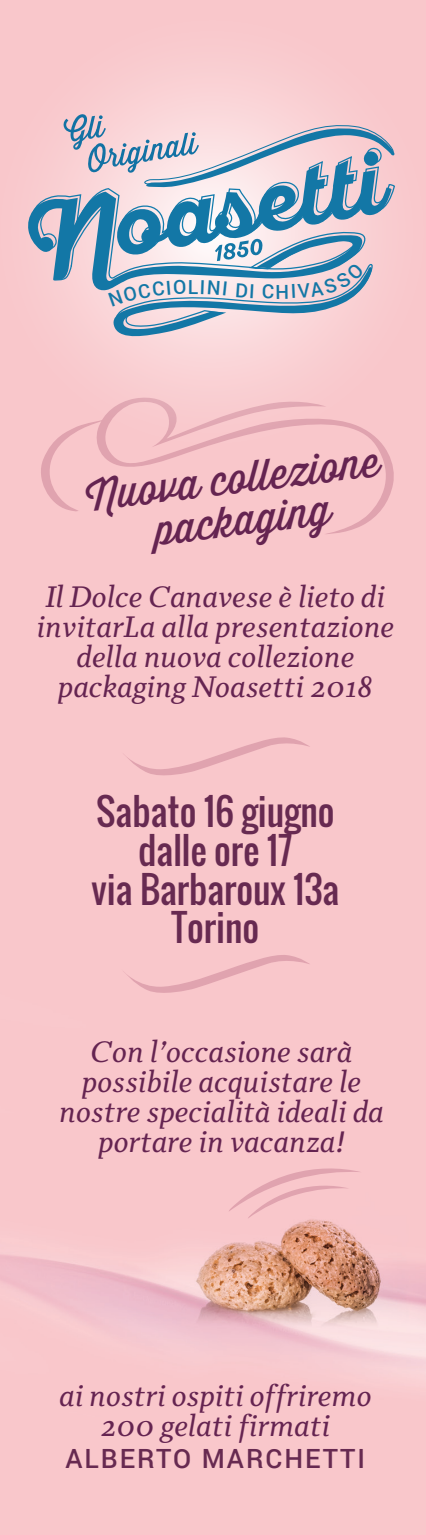
<style>
.page{position:relative;width:426px;height:1535px;background:#fff}
.page>*{position:absolute;margin:0;border:0;box-sizing:border-box;transform-origin:0 0}
.t1{font:42px/42px "Thirsty Script";color:#652451;text-align:center}
.t2{font:36px/38.7px "Oswald";color:#672a51;text-align:center}
.t3{font:italic 30px/30px "Odile";color:#652451;text-align:center}
.t4{font:500 26.4px "Roboto";letter-spacing:.075em;color:#672a51}
.t5{font:500 19.5px "Roboto";color:#1377a6}
</style>
<div class="page">
<img style="left:0;top:0;width:426px;height:1534px">
<svg style="left:35px;top:458px;width:59px;height:54px;background:#f5c1c6"></svg>
<div style="left:94px;top:458px;width:303px;height:76px;background:#f9c7cb"></div>
<svg style="left:0;top:5px;width:426px;height:453px;background:#f8c9cd"></svg>
<svg style="left:63px;top:114px;width:332px;height:74px;background:#d6c6d0"></svg>
<svg style="left:363px;top:151px;width:16px;height:15px"></svg>
<svg style="left:115px;top:160px;width:277px;height:96px;background:#bfc3d0"></svg>
<svg style="left:26px;top:192px;width:340px;height:99px;background:#87aac2"></svg>
<svg style="left:122px;top:953px;width:188px;height:43px;background:#f5c1c6"></svg>
<svg style="left:122px;top:735px;width:188px;height:43px;background:#f5c1c6"></svg>
<svg style="left:229px;top:1166px;width:133px;height:52px;background:#f5c1c6"></svg>
<svg style="left:0;top:0;width:4px;height:4px"></svg>
<svg style="left:0;top:1531px;width:4px;height:4px"></svg>
<svg style="left:108px;top:238px;width:265px;height:102px;background:#bdc3d1"></svg>
<p class="t5" style="left:188px;top:273px;width:12px">L</p>
<h1 class="t1" style="left:84px;top:476px;width:297px;rotate:-7deg">Nuova collezione packaging</h1>
<p class="t3" style="left:37px;top:581px;width:359px">Il Dolce Canavese è lieto di invitarLa alla presentazione della nuova collezione packaging Noasetti 2018</p>
<p class="t2" style="left:92px;top:792px;width:249px">Sabato 16 giugno dalle ore 17<br>via Barbaroux 13a<br>Torino</p>
<p class="t3" style="left:59px;top:1035px;width:326px">Con l’occasione sarà possibile acquistare le nostre specialità ideali da portare in vacanza!</p>
<p class="t3" style="left:59px;top:1379px;width:314px">ai nostri ospiti offriremo<br>200 gelati firmati</p>
<p class="t4" style="left:66px;top:1439px;width:301px">ALBERTO MARCHETTI</p>
</div>
